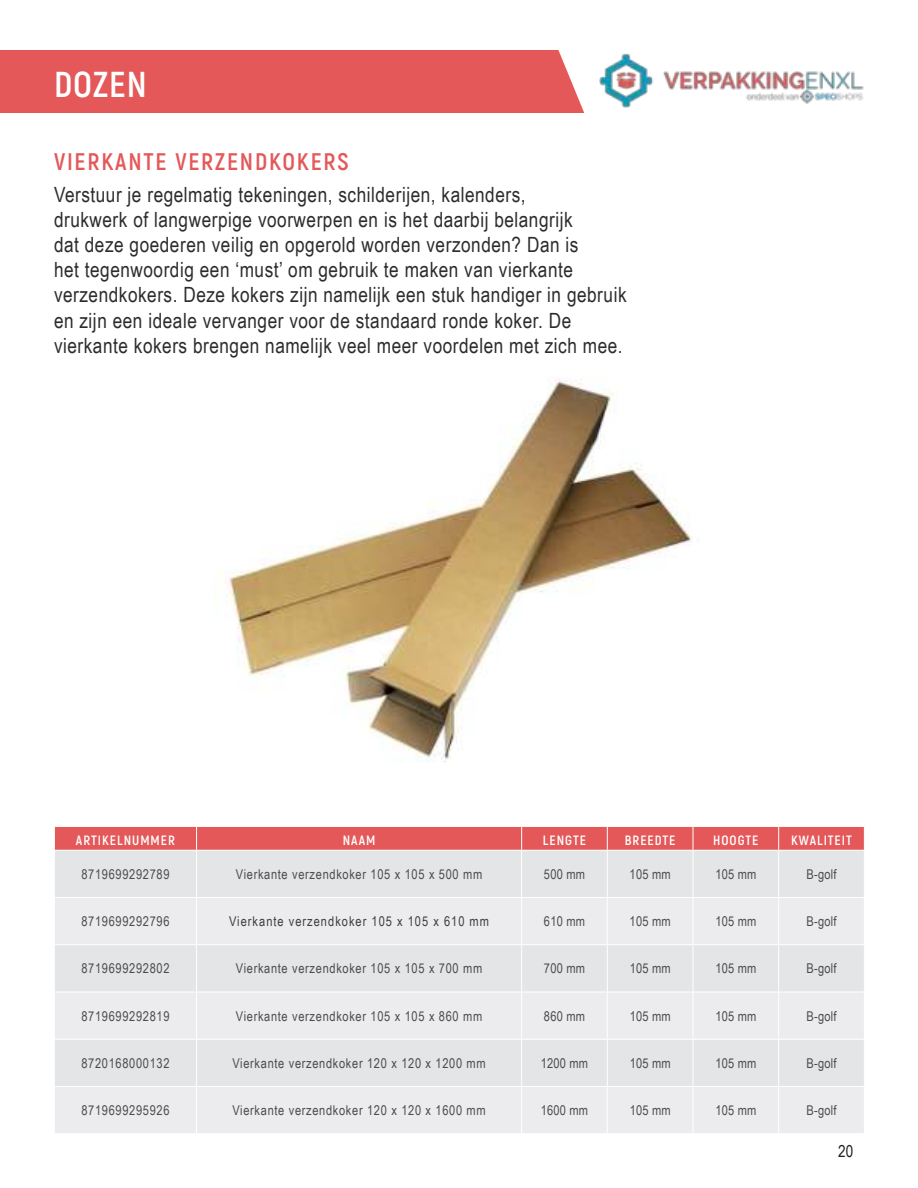
<style>
.page{position:relative;width:918px;height:1188px;background:#fff}
.page>*{position:absolute;margin:0;border:0;box-sizing:border-box;transform-origin:0 0}
.t1{font:700 36px "Akrobat";letter-spacing:.025em;color:#fff}
.t2{font:700 24px "Akrobat";letter-spacing:.075em;color:#e45859}
.t3{font:21px/25.2px "Arial Narrow";letter-spacing:.025em;color:#2e2b2c}
.t4{font:16.5px "Arial Narrow";color:#231f20}
.t5{font:13.5px "Arial Narrow";letter-spacing:.05em;color:#4b4c4d}
.t6{font:700 13.5px "Akrobat";letter-spacing:.075em;color:#fff}
.t7{font:13.5px "Arial Narrow";letter-spacing:.075em;color:#3e3e3f}
</style>
<div class="page">
<img style="left:225px;top:379px;width:466px;height:383px">
<div style="left:0;top:50px;width:864px;height:63px;background:#e45859"></div>
<svg style="left:558px;top:50px;width:306px;height:63px"></svg>
<div style="left:55px;top:851px;width:809px;height:46px;background:#e4e5e7"></div>
<div style="left:55px;top:898px;width:809px;height:235px;background:#ececee"></div>
<svg style="left:54px;top:826px;width:811px;height:24px;background:#e56162"></svg>
<hr style="left:196px;top:851px;width:1px;height:46px;background:#fff">
<hr style="left:521px;top:851px;width:1px;height:46px;background:#fff">
<hr style="left:607px;top:851px;width:1px;height:46px;background:#fff">
<hr style="left:693px;top:851px;width:1px;height:46px;background:#fff">
<hr style="left:778px;top:851px;width:1px;height:46px;background:#fff">
<hr style="left:196px;top:898px;width:1px;height:46px;background:#fff">
<hr style="left:521px;top:898px;width:1px;height:46px;background:#fff">
<hr style="left:607px;top:898px;width:1px;height:46px;background:#fff">
<hr style="left:693px;top:898px;width:1px;height:46px;background:#fff">
<hr style="left:778px;top:898px;width:1px;height:46px;background:#fff">
<hr style="left:54px;top:944px;width:143px;height:1px;background:#fff">
<hr style="left:197px;top:944px;width:325px;height:1px;background:#fff">
<hr style="left:196px;top:945px;width:1px;height:47px;background:#fff">
<hr style="left:522px;top:944px;width:85px;height:1px;background:#fff">
<hr style="left:521px;top:945px;width:1px;height:47px;background:#fff">
<hr style="left:607px;top:944px;width:86px;height:1px;background:#fff">
<hr style="left:607px;top:945px;width:1px;height:47px;background:#fff">
<hr style="left:693px;top:944px;width:86px;height:1px;background:#fff">
<hr style="left:693px;top:945px;width:1px;height:47px;background:#fff">
<hr style="left:779px;top:944px;width:86px;height:1px;background:#fff">
<hr style="left:778px;top:945px;width:1px;height:47px;background:#fff">
<hr style="left:54px;top:992px;width:143px;height:1px;background:#fff">
<hr style="left:197px;top:992px;width:325px;height:1px;background:#fff">
<hr style="left:196px;top:992px;width:1px;height:47px;background:#fff">
<hr style="left:522px;top:992px;width:85px;height:1px;background:#fff">
<hr style="left:521px;top:992px;width:1px;height:47px;background:#fff">
<hr style="left:607px;top:992px;width:86px;height:1px;background:#fff">
<hr style="left:607px;top:992px;width:1px;height:47px;background:#fff">
<hr style="left:693px;top:992px;width:86px;height:1px;background:#fff">
<hr style="left:693px;top:992px;width:1px;height:47px;background:#fff">
<hr style="left:779px;top:992px;width:86px;height:1px;background:#fff">
<hr style="left:778px;top:992px;width:1px;height:47px;background:#fff">
<hr style="left:54px;top:1039px;width:143px;height:1px;background:#fff">
<hr style="left:197px;top:1039px;width:325px;height:1px;background:#fff">
<hr style="left:196px;top:1040px;width:1px;height:46px;background:#fff">
<hr style="left:522px;top:1039px;width:85px;height:1px;background:#fff">
<hr style="left:521px;top:1040px;width:1px;height:46px;background:#fff">
<hr style="left:607px;top:1039px;width:86px;height:1px;background:#fff">
<hr style="left:607px;top:1040px;width:1px;height:46px;background:#fff">
<hr style="left:693px;top:1039px;width:86px;height:1px;background:#fff">
<hr style="left:693px;top:1040px;width:1px;height:46px;background:#fff">
<hr style="left:779px;top:1039px;width:86px;height:1px;background:#fff">
<hr style="left:778px;top:1040px;width:1px;height:46px;background:#fff">
<hr style="left:54px;top:1086px;width:143px;height:1px;background:#fff">
<hr style="left:197px;top:1086px;width:325px;height:1px;background:#fff">
<hr style="left:196px;top:1087px;width:1px;height:46px;background:#fff">
<hr style="left:522px;top:1086px;width:85px;height:1px;background:#fff">
<hr style="left:521px;top:1087px;width:1px;height:46px;background:#fff">
<hr style="left:607px;top:1086px;width:86px;height:1px;background:#fff">
<hr style="left:607px;top:1087px;width:1px;height:46px;background:#fff">
<hr style="left:693px;top:1086px;width:86px;height:1px;background:#fff">
<hr style="left:693px;top:1087px;width:1px;height:46px;background:#fff">
<hr style="left:779px;top:1086px;width:86px;height:1px;background:#fff">
<hr style="left:778px;top:1087px;width:1px;height:46px;background:#fff">
<img style="left:599px;top:53px;width:265px;height:54px">
<h1 class="t1" style="left:54px;top:67px;width:94px">DOZEN</h1>
<p class="t2" style="left:54px;top:150px;width:296px">VIERKANTE VERZENDKOKERS</p>
<p class="t3" style="left:54px;top:183px;width:574px">Verstuur je regelmatig tekeningen, schilderijen, kalenders,<br>drukwerk of langwerpige voorwerpen en is het daarbij belangrijk<br>dat deze goederen veilig en opgerold worden verzonden? Dan is<br>het tegenwoordig een ‘must’ om gebruik te maken van vierkante verzendkokers. Deze kokers zijn namelijk een stuk handiger in gebruik en zijn een ideale vervanger voor de standaard ronde koker. De vierkante kokers brengen namelijk veel meer voordelen met zich mee.</p>
<p class="t6" style="left:76px;top:834px;width:101px">ARTIKELNUMMER</p>
<p class="t6" style="left:343px;top:834px;width:34px">NAAM</p>
<p class="t6" style="left:543px;top:834px;width:45px">LENGTE</p>
<p class="t6" style="left:625px;top:834px;width:52px">BREEDTE</p>
<p class="t6" style="left:713px;top:834px;width:47px">HOOGTE</p>
<p class="t6" style="left:791px;top:834px;width:62px">KWALITEIT</p>
<p class="t5" style="left:81px;top:869px;width:90px">8719699292789</p>
<p class="t5" style="left:236px;top:869px;width:248px">Vierkante verzendkoker 105 x 105 x 500 mm</p>
<p class="t5" style="left:544px;top:869px;width:42px">500 mm</p>
<p class="t5" style="left:630px;top:869px;width:42px">105 mm</p>
<p class="t5" style="left:715px;top:869px;width:42px">105 mm</p>
<p class="t5" style="left:807px;top:869px;width:31px">B-golf</p>
<p class="t5" style="left:81px;top:916px;width:90px">8719699292796</p>
<p class="t7" style="left:229px;top:916px;width:261px">Vierkante verzendkoker 105 x 105 x 610 mm</p>
<p class="t5" style="left:544px;top:916px;width:42px">610 mm</p>
<p class="t5" style="left:630px;top:916px;width:42px">105 mm</p>
<p class="t5" style="left:715px;top:916px;width:42px">105 mm</p>
<p class="t5" style="left:807px;top:916px;width:31px">B-golf</p>
<p class="t5" style="left:81px;top:963px;width:90px">8719699292802</p>
<p class="t5" style="left:236px;top:963px;width:248px">Vierkante verzendkoker 105 x 105 x 700 mm</p>
<p class="t5" style="left:544px;top:963px;width:42px">700 mm</p>
<p class="t5" style="left:630px;top:963px;width:42px">105 mm</p>
<p class="t5" style="left:715px;top:963px;width:42px">105 mm</p>
<p class="t5" style="left:807px;top:963px;width:31px">B-golf</p>
<p class="t5" style="left:81px;top:1011px;width:90px">8719699292819</p>
<p class="t5" style="left:236px;top:1011px;width:248px">Vierkante verzendkoker 105 x 105 x 860 mm</p>
<p class="t5" style="left:544px;top:1011px;width:42px">860 mm</p>
<p class="t5" style="left:630px;top:1011px;width:42px">105 mm</p>
<p class="t5" style="left:715px;top:1011px;width:42px">105 mm</p>
<p class="t5" style="left:807px;top:1011px;width:31px">B-golf</p>
<p class="t5" style="left:81px;top:1058px;width:90px">8720168000132</p>
<p class="t5" style="left:232px;top:1058px;width:255px">Vierkante verzendkoker 120 x 120 x 1200 mm</p>
<p class="t5" style="left:541px;top:1058px;width:49px">1200 mm</p>
<p class="t5" style="left:630px;top:1058px;width:42px">105 mm</p>
<p class="t5" style="left:715px;top:1058px;width:42px">105 mm</p>
<p class="t5" style="left:807px;top:1058px;width:31px">B-golf</p>
<p class="t5" style="left:81px;top:1105px;width:90px">8719699295926</p>
<p class="t5" style="left:232px;top:1105px;width:255px">Vierkante verzendkoker 120 x 120 x 1600 mm</p>
<p class="t5" style="left:541px;top:1105px;width:49px">1600 mm</p>
<p class="t5" style="left:630px;top:1105px;width:42px">105 mm</p>
<p class="t5" style="left:715px;top:1105px;width:42px">105 mm</p>
<p class="t5" style="left:807px;top:1105px;width:31px">B-golf</p>
<p class="t4" style="left:838px;top:1145px;width:17px">20</p>
</div>
